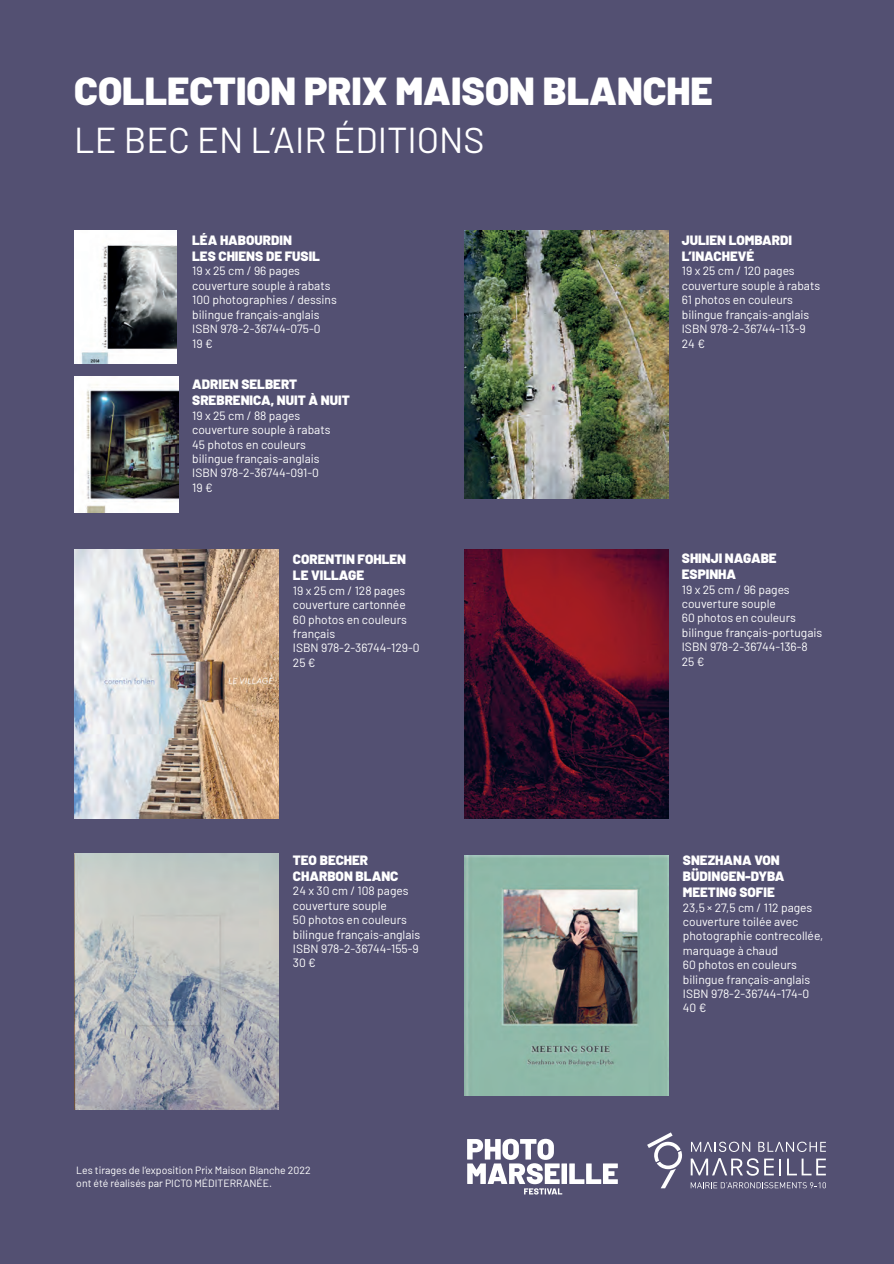
<style>
.page{position:relative;width:894px;height:1264px;background:#fff}
.page>*{position:absolute;margin:0;border:0;box-sizing:border-box;transform-origin:0 0}
.t1{font:900 39px "Barlow";color:#fff}
.t2{font:36px "Barlow";color:#fff}
.t3{font:900 13.5px/16.2px "Barlow";color:#fff}
.t4{font:12px/14.4px "Barlow";color:#fff}
.t5{font:10.5px/12.6px "Barlow";color:#fff}
</style>
<div class="page">
<div style="left:0;top:0;width:893px;height:1263px;background:#535072"></div>
<img style="left:74px;top:231px;width:102px;height:133px">
<img style="left:464px;top:231px;width:204px;height:267px">
<img style="left:464px;top:549px;width:204px;height:269px">
<img style="left:74px;top:549px;width:205px;height:269px">
<img style="left:74px;top:853px;width:205px;height:256px">
<img style="left:464px;top:855px;width:204px;height:239px">
<img style="left:74px;top:376px;width:105px;height:136px">
<svg style="left:691px;top:1141px;width:59px;height:10px"></svg>
<svg style="left:758px;top:1141px;width:67px;height:10px"></svg>
<svg style="left:764px;top:1158px;width:16px;height:17px"></svg>
<svg style="left:787px;top:1158px;width:38px;height:17px"></svg>
<svg style="left:690px;top:1158px;width:68px;height:17px"></svg>
<svg style="left:690px;top:1182px;width:135px;height:6px"></svg>
<svg style="left:647px;top:1132px;width:35px;height:56px"></svg>
<svg style="left:467px;top:1138px;width:150px;height:56px"></svg>
<h1 class="t1" style="left:74px;top:61px;width:639px">COLLECTION PRIX MAISON BLANCHE</h1>
<h2 class="t2" style="left:74px;top:114px;width:412px">LE BEC EN L’AIR ÉDITIONS</h2>
<p class="t3" style="left:192px;top:231px;width:129px">LÉA HABOURDIN<br>LES CHIENS DE FUSIL</p>
<p class="t4" style="left:192px;top:263px;width:146px">19 x 25 cm / 96 pages couverture souple à rabats<br>100 photographies / dessins bilingue français-anglais<br>ISBN 978-2-36744-075-0<br>19 €</p>
<p class="t3" style="left:192px;top:375px;width:159px">ADRIEN SELBERT<br>SREBRENICA, NUIT À NUIT</p>
<p class="t4" style="left:192px;top:407px;width:140px">19 x 25 cm / 88 pages couverture souple à rabats<br>45 photos en couleurs bilingue français-anglais<br>ISBN 978-2-36744-091-0<br>19 €</p>
<p class="t3" style="left:293px;top:550px;width:115px">CORENTIN FOHLEN<br>LE VILLAGE</p>
<p class="t4" style="left:293px;top:582px;width:128px">19 x 25 cm / 128 pages couverture cartonnée<br>60 photos en couleurs français<br>ISBN 978-2-36744-129-0<br>25 €</p>
<p class="t3" style="left:293px;top:850px;width:107px">TEO BECHER<br>CHARBON BLANC</p>
<p class="t4" style="left:293px;top:882px;width:129px">24 x 30 cm / 108 pages couverture souple<br>50 photos en couleurs bilingue français-anglais<br>ISBN 978-2-36744-155-9<br>30 €</p>
<p class="t5" style="left:76px;top:1162px;width:236px">Les tirages de l’exposition Prix Maison Blanche 2022 ont été réalisés par PICTO MÉDITERRANÉE.</p>
<p class="t3" style="left:681px;top:231px;width:112px">JULIEN LOMBARDI<br>L’INACHEVÉ</p>
<p class="t4" style="left:681px;top:263px;width:140px">19 x 25 cm / 120 pages couverture souple à rabats<br>61 photos en couleurs bilingue français-anglais<br>ISBN 978-2-36744-113-9<br>24 €</p>
<p class="t3" style="left:681px;top:549px;width:96px">SHINJI NAGABE<br>ESPINHA</p>
<p class="t4" style="left:681px;top:581px;width:142px">19 x 25 cm / 96 pages couverture souple<br>60 photos en couleurs bilingue français-portugais<br>ISBN 978-2-36744-136-8<br>25 €</p>
<p class="t3" style="left:682px;top:850px;width:103px">SNEZHANA VON<br>BÜDINGEN-DYBA<br>MEETING SOFIE</p>
<p class="t4" style="left:682px;top:898px;width:142px">23,5 × 27,5 cm / 112 pages couverture toilée avec photographie contrecollée, marquage à chaud<br>60 photos en couleurs bilingue français-anglais<br>ISBN 978-2-36744-174-0<br>40 €</p>
</div>
